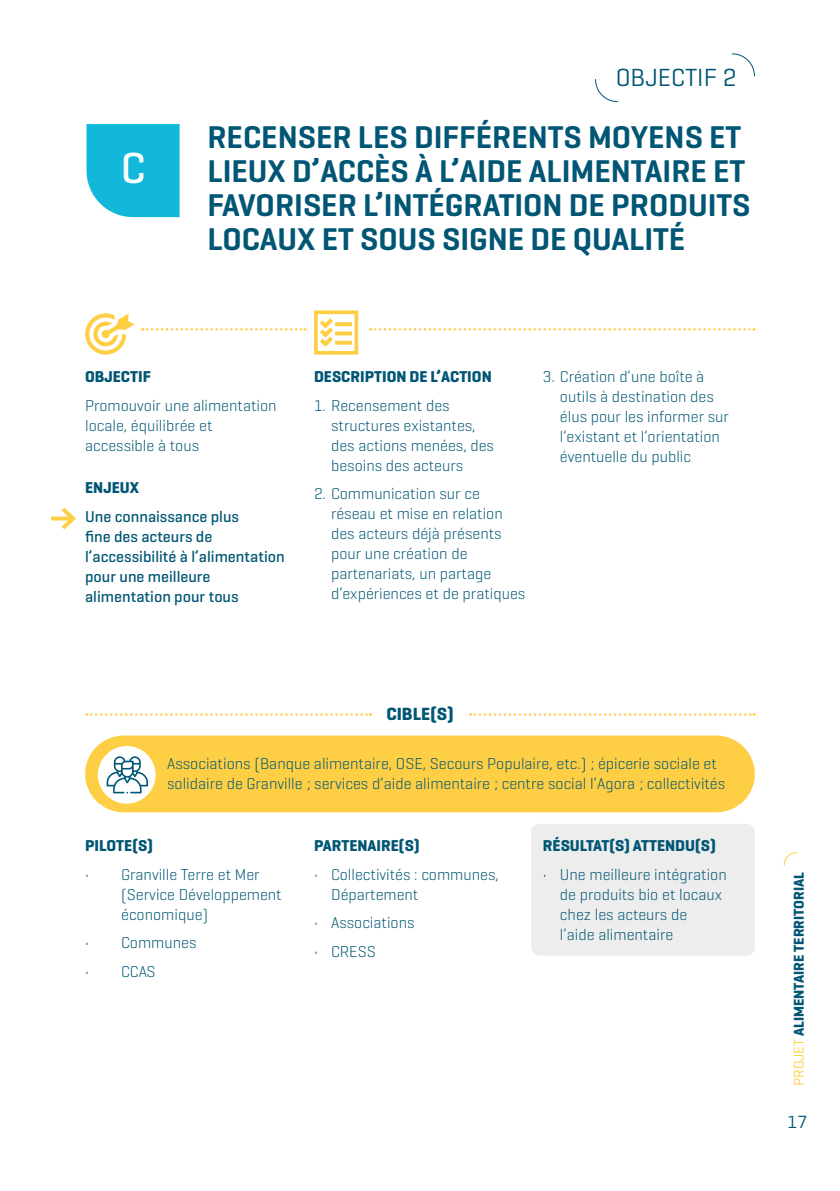
<style>
.page{position:relative;width:840px;height:1191px;background:#fff}
.page>*{position:absolute;margin:0;border:0;box-sizing:border-box;transform-origin:0 0}
.t1{font:500 44.2px "Geogrotesque";color:#fff}
.t2{font:600 32px/34px "Geogrotesque";color:#005674}
.t3{font:25.2px "Geogrotesque";color:#005674}
.t4{font:700 18px "Geogrotesque";color:#005674}
.t5{font:18px "Geogrotesque";color:#005674}
.t6{font:300 16px/20px "Geogrotesque";color:#005674}
.t7{font:500 16px/20px "Geogrotesque";color:#005674}
.t8{font:700 16px "Geogrotesque";color:#005674}
.t9{font:700 14.6px "Geogrotesque";color:#005674}
.s1{font-weight:400;color:#fecf44}
</style>
<div class="page">
<div style="left:531px;top:824px;width:223px;height:131px;background:#ededed;border-radius:9px"></div>
<svg style="left:86px;top:124px;width:93px;height:93px;background:#1fbcdb"></svg>
<svg style="left:142px;top:328px;width:163px;height:2px"></svg>
<svg style="left:370px;top:328px;width:384px;height:2px"></svg>
<svg style="left:85px;top:313px;width:50px;height:42px"></svg>
<svg style="left:314px;top:310px;width:44px;height:45px"></svg>
<svg style="left:51px;top:516px;width:6px;height:4px"></svg>
<svg style="left:57px;top:507px;width:19px;height:23px"></svg>
<svg style="left:469px;top:713px;width:285px;height:2px"></svg>
<svg style="left:86px;top:713px;width:285px;height:2px"></svg>
<div style="left:85px;top:735px;width:669px;height:77px;background:#fecf44;border-radius:38px"></div>
<div style="left:98px;top:746px;width:57px;height:57px;background:#fff;border-radius:50%"></div>
<svg style="left:731px;top:53px;width:23px;height:23px"></svg>
<svg style="left:595px;top:79px;width:23px;height:23px"></svg>
<svg style="left:106px;top:756px;width:42px;height:37px"></svg>
<svg style="left:783px;top:852px;width:14px;height:14px"></svg>
<h1 class="t1" style="left:121px;top:140px;width:26px">C</h1>
<h3 class="t3" style="left:615px;top:61px;width:122px">OBJECTIF 2</h3>
<h2 class="t2" style="left:207px;top:120px;width:544px">RECENSER LES DIFFÉRENTS MOYENS ET LIEUX D’ACCÈS À L’AIDE ALIMENTAIRE ET FAVORISER L’INTÉGRATION DE PRODUITS LOCAUX ET SOUS SIGNE DE QUALITÉ</h2>
<p class="t8" style="left:85px;top:366px;width:67px">OBJECTIF</p>
<p class="t6" style="left:85px;top:394px;width:193px">Promouvoir une alimentation locale, équilibrée et accessible à tous</p>
<p class="t8" style="left:85px;top:478px;width:55px">ENJEUX</p>
<p class="t7" style="left:85px;top:506px;width:201px">Une connaissance plus<br>fine des acteurs de l’accessibilité à l’alimentation pour une meilleure alimentation pour tous</p>
<p class="t8" style="left:314px;top:366px;width:179px">DESCRIPTION DE L’ACTION</p>
<p class="t6" style="left:331px;top:394px;width:164px;text-indent:-17px">1. Recensement des structures existantes, des actions menées, des besoins des acteurs</p>
<p class="t6" style="left:331px;top:483px;width:196px;text-indent:-17px">2. Communication sur ce réseau et mise en relation des acteurs déjà présents pour une création de partenariats, un partage d’expériences et de pratiques</p>
<p class="t6" style="left:559px;top:366px;width:170px;text-indent:-17px">3. Création d’une boîte à outils à destination des élus pour les informer sur l’existant et l’orientation éventuelle du public</p>
<p class="t4" style="left:386px;top:702px;width:69px">CIBLE(S)</p>
<p class="t6" style="left:167px;top:752px;width:559px">Associations (Banque alimentaire, OSE, Secours Populaire, etc.) ; épicerie sociale et solidaire de Granville ; services d’aide alimentaire ; centre social l’Agora ; collectivités</p>
<p class="t8" style="left:85px;top:836px;width:69px">PILOTE(S)</p>
<p class="t6" style="left:121px;top:864px;width:162px;text-indent:-36px">• Granville Terre et Mer (Service Développement économique)</p>
<p class="t6" style="left:85px;top:932px;width:113px">• Communes</p>
<p class="t6" style="left:85px;top:961px;width:72px">• CCAS</p>
<p class="t8" style="left:314px;top:836px;width:107px">PARTENAIRE(S)</p>
<p class="t6" style="left:331px;top:864px;width:169px;text-indent:-17px">• Collectivités : communes,<br>Département</p>
<p class="t6" style="left:314px;top:912px;width:102px">• Associations</p>
<p class="t6" style="left:314px;top:941px;width:63px">• CRESS</p>
<p class="t8" style="left:542px;top:836px;width:174px">RÉSULTAT(S) ATTENDU(S)</p>
<p class="t6" style="left:559px;top:864px;width:168px;text-indent:-17px">• Une meilleure intégration de produits bio et locaux chez les acteurs de<br>l’aide alimentaire</p>
<p class="t9" style="left:789px;top:1086px;width:216px;rotate:-90deg"><span class="s1">PROJET</span> ALIMENTAIRE TERRITORIAL</p>
<p class="t5" style="left:787px;top:1111px;width:21px">17</p>
</div>
